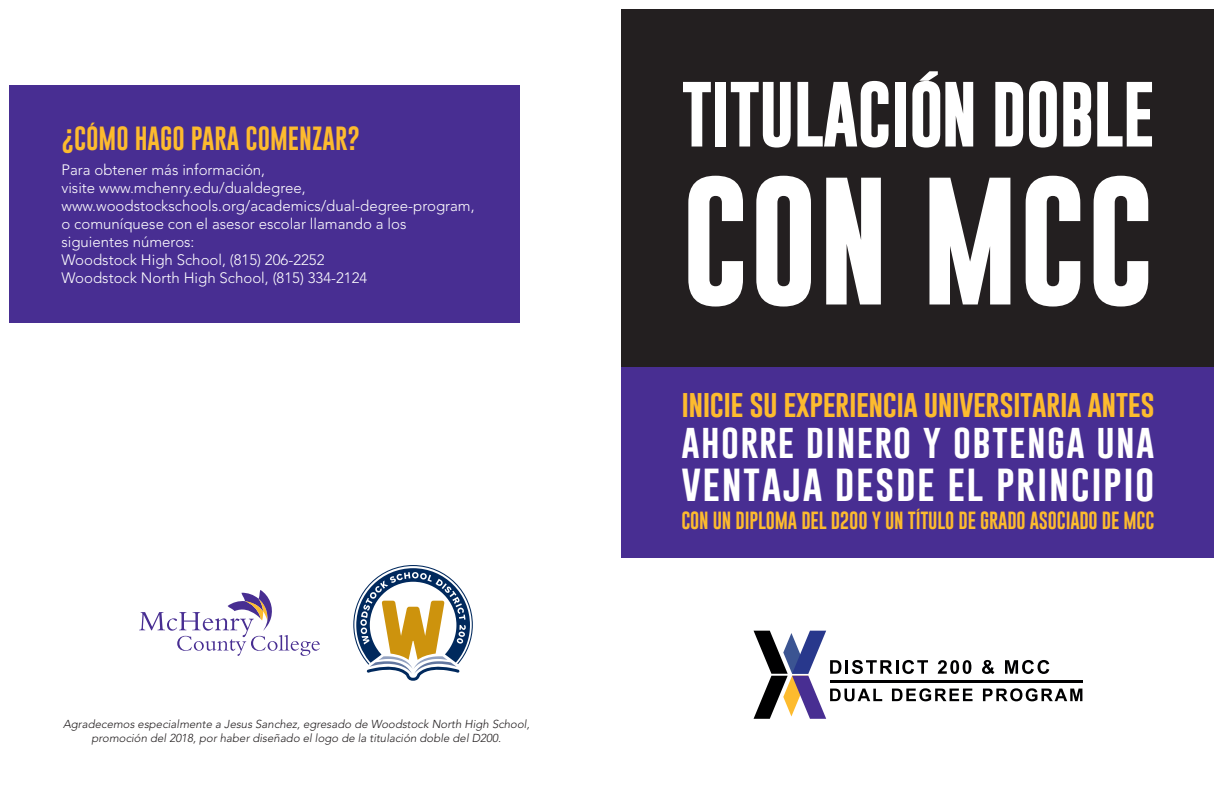
<style>
.page{position:relative;width:1224px;height:792px;background:#fff}
.page>*{position:absolute;margin:0;border:0;box-sizing:border-box;transform-origin:0 0}
.t1{font:700 129.7px "Gobold";color:#fff}
.t2{font:700 66.1px "Gobold";letter-spacing:-.02em;color:#fff}
.t3{font:38.3px "Gobold";letter-spacing:.04em;color:#fff}
.t4{font:35.6px "Gobold";letter-spacing:.04em;color:#fff}
.t5{font:28.3px "Gobold";letter-spacing:-.02em;color:#fdbb2e}
.t6{font:24.5px "Gobold";color:#fdbb2e}
.t7{font:18.1px "Gobold";letter-spacing:-.01em;color:#fdbb2e}
.t8{font:300 15px/18px "Avenir LT Std";color:#fff}
.t9{font:italic 300 11.5px/13.8px "Avenir LT Std";color:#231f20;text-align:center}
</style>
<div class="page">
<div style="left:622px;top:10px;width:592px;height:357px;background:#231f20"></div>
<div style="left:622px;top:367px;width:592px;height:190px;background:#482e92"></div>
<hr style="left:830px;top:680px;width:252px;height:2px;background:#000001">
<svg style="left:982px;top:660px;width:13px;height:14px"></svg>
<svg style="left:1005px;top:660px;width:44px;height:14px"></svg>
<svg style="left:754px;top:631px;width:219px;height:88px"></svg>
<svg style="left:983px;top:688px;width:99px;height:13px"></svg>
<svg style="left:139px;top:590px;width:181px;height:66px"></svg>
<svg style="left:353px;top:565px;width:120px;height:116px"></svg>
<div style="left:10px;top:86px;width:510px;height:237px;background:#482e92"></div>
<p class="t6" style="left:61px;top:122px;width:300px">¿CÓMO HAGO PARA COMENZAR?</p>
<p class="t8" style="left:61px;top:161px;width:205px">Para obtener más información,</p>
<p class="t8" style="left:61px;top:179px;width:415px">visite www.mchenry.edu/dualdegree, www.woodstockschools.org/academics/dual-degree-program,</p>
<p class="t8" style="left:61px;top:215px;width:346px">o comuníquese con el asesor escolar llamando a los siguientes números:</p>
<p class="t8" style="left:61px;top:251px;width:265px">Woodstock High School, (815) 206-2252</p>
<p class="t8" style="left:61px;top:269px;width:307px">Woodstock North High School, (815) 334-2124</p>
<p class="t9" style="left:63px;top:717px;width:468px">Agradecemos especialmente a Jesus Sanchez, egresado de Woodstock North High School, promoción del 2018, por haber diseñado el logo de la titulación doble del D200.</p>
<p class="t2" style="left:681px;top:71px;width:475px">TITULACIÓN DOBLE</p>
<p class="t1" style="left:681px;top:157px;width:475px">CON MCC</p>
<p class="t5" style="left:681px;top:385px;width:475px">inicie su experiencia universitaria antes</p>
<p class="t4" style="left:681px;top:418px;width:475px">ahorre dinero y obtenga una</p>
<p class="t3" style="left:681px;top:458px;width:475px">ventaja desde el principio</p>
<p class="t7" style="left:681px;top:509px;width:475px">CON UN DIPLOMA DEL D200 Y UN TÍTULO DE GRADO ASOCIADO DE MCC</p>
</div>
